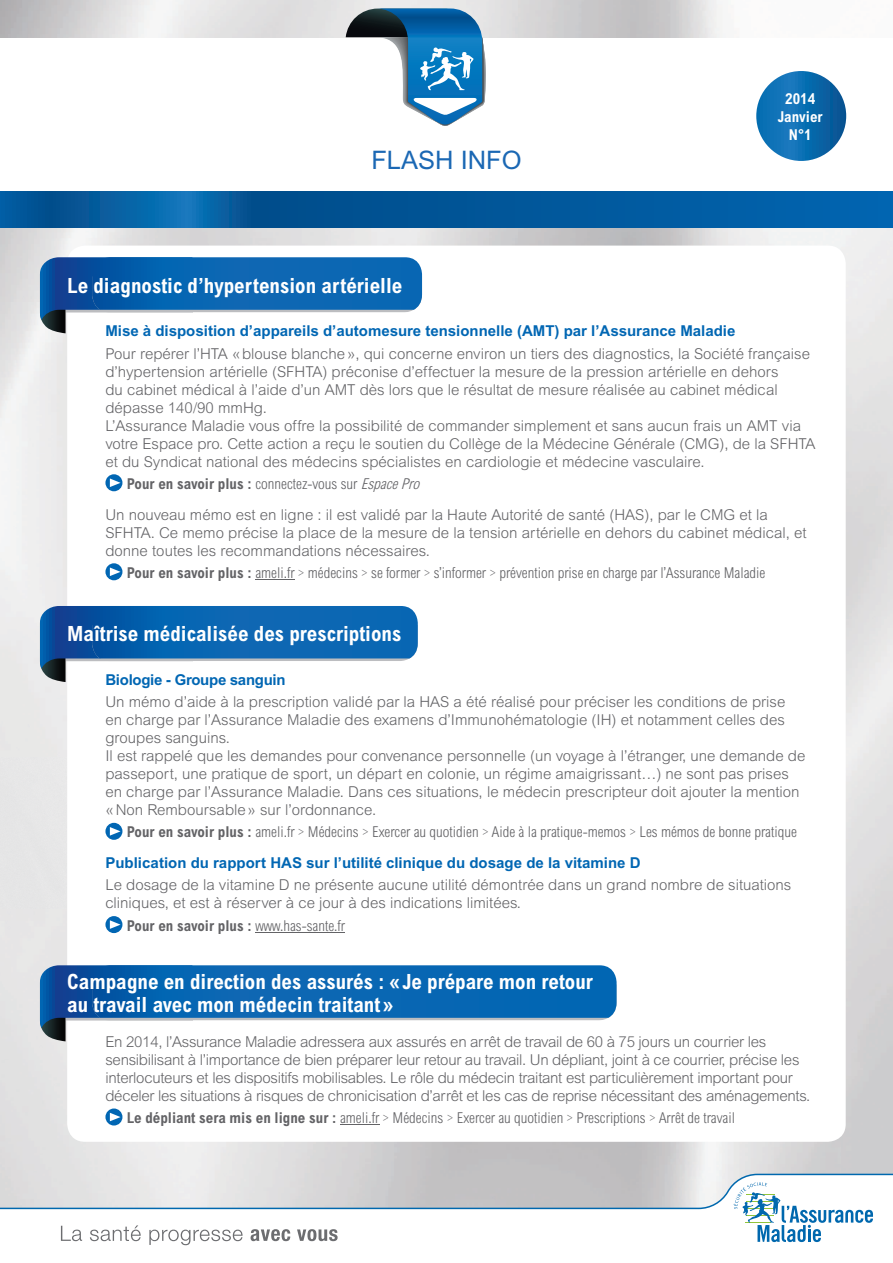
<style>
.page{position:relative;width:893px;height:1263px;background:#fff}
.page>*{position:absolute;margin:0;border:0;box-sizing:border-box;transform-origin:0 0}
.t1{font:25.5px "Arial";color:#1b68b4}
.t2{font:700 condensed 21px/22.5px "Arial";color:#fff}
.t3{font:300 15px/18px "Arial";color:#636366}
.t4{font:300 15px/18px "Arial";letter-spacing:-.02em;color:#636366}
.t5{font:300 condensed 15px/30.8px "Arial";color:#636366}
.t6{font:700 15px "Arial";color:#0166b3}
.t7{font:700 condensed 15px "Arial";color:#636366}
.t8{font:700 15px "Arial";letter-spacing:-.02em;color:#0166b3}
.t9{font:700 condensed 15px/18px "Arial";color:#fff;text-align:center}
.s1{font-weight:700;font-stretch:condensed}
.s2{font-stretch:condensed}
.s3{font-style:italic;font-stretch:condensed}
.s4{font-weight:700}
.s5{font-weight:700;font-stretch:normal;color:#0166b3}
.s6{font-weight:300}
</style>
<div class="page">
<img style="left:0;top:0;width:893px;height:1174px">
<div style="left:67px;top:246px;width:779px;height:896px;background:#fff;border-radius:18px"></div>
<div style="left:0;top:38px;width:893px;height:171px;background:#fff"></div>
<svg style="left:346px;top:9px;width:140px;height:117px"></svg>
<svg style="left:0;top:1174px;width:893px;height:72px"></svg>
<svg style="left:756px;top:71px;width:90px;height:90px;background:#0e6caf"></svg>
<svg style="left:0;top:191px;width:893px;height:36px;background:#025a9e"></svg>
<svg style="left:40px;top:257px;width:382px;height:76px"></svg>
<svg style="left:40px;top:606px;width:378px;height:76px"></svg>
<svg style="left:40px;top:965px;width:577px;height:76px"></svg>
<hr style="left:255px;top:579px;width:40px;height:1px;background:#636366">
<hr style="left:255px;top:932px;width:90px;height:1px;background:#636366">
<hr style="left:340px;top:1124px;width:39px;height:1px;background:#636366">
<svg style="left:105px;top:474px;width:17px;height:17px"></svg>
<svg style="left:110px;top:478px;width:11px;height:9px"></svg>
<svg style="left:105px;top:563px;width:17px;height:17px"></svg>
<svg style="left:110px;top:567px;width:11px;height:9px"></svg>
<svg style="left:105px;top:823px;width:17px;height:17px"></svg>
<svg style="left:110px;top:827px;width:11px;height:9px"></svg>
<svg style="left:105px;top:916px;width:17px;height:17px"></svg>
<svg style="left:110px;top:920px;width:11px;height:9px"></svg>
<svg style="left:105px;top:1108px;width:17px;height:17px"></svg>
<svg style="left:110px;top:1113px;width:11px;height:8px"></svg>
<h1 class="t1" style="left:371px;top:145px;width:152px">FLASH INFO</h1>
<p class="t9" style="left:778px;top:89px;width:46px">2014<br>Janvier<br>N°1</p>
<h2 class="t2" style="left:67px;top:274px;width:337px">Le diagnostic d’hypertension artérielle</h2>
<p class="t6" style="left:105px;top:322px;width:631px">Mise à disposition d’appareils d’automesure tensionnelle (AMT) par l’Assurance Maladie</p>
<p class="t3" style="left:105px;top:344px;width:711px">Pour repérer l’HTA « blouse blanche », qui concerne environ un tiers des diagnostics, la Société française d’hypertension artérielle (SFHTA) préconise d’effectuer la mesure de la pression artérielle en dehors<br>du cabinet médical à l’aide d’un AMT dès lors que le résultat de mesure réalisée au cabinet médical dépasse 140/90 mmHg.<br>L’Assurance Maladie vous offre la possibilité de commander simplement et sans aucun frais un AMT via votre Espace pro. Cette action a reçu le soutien du Collège de la Médecine Générale (CMG), de la SFHTA et du Syndicat national des médecins spécialistes en cardiologie et médecine vasculaire.</p>
<p class="t3" style="left:105px;top:468px;width:664px;line-height:30.8px;text-indent:21px"><span class="s1">Pour en savoir plus :</span> <span class="s2">connectez-vous sur</span> <span class="s3">EspacePro<br></span>Un nouveau mémo est en ligne : il est validé par la Haute Autorité de santé (HAS), par le CMG et la</p>
<p class="t3" style="left:105px;top:523px;width:703px">SFHTA. Ce memo précise la place de la mesure de la tension artérielle en dehors du cabinet médical, et donne toutes les recommandations nécessaires.</p>
<p class="t5" style="left:127px;top:557px;width:640px"><span class="s4">Pour en savoir plus :</span> ameli.fr &gt; médecins &gt; se former &gt; s’informer &gt; prévention prise en charge par l’Assurance Maladie</p>
<h2 class="t2" style="left:67px;top:623px;width:336px">Maîtrise médicalisée des prescriptions</h2>
<p class="t8" style="left:105px;top:671px;width:182px">Biologie - Groupe sanguin</p>
<p class="t3" style="left:105px;top:693px;width:701px">Un mémo d’aide à la prescription validé par la HAS a été réalisé pour préciser les conditions de prise en charge par l’Assurance Maladie des examens d’Immunohématologie (IH) et notamment celles des groupes sanguins.<br>Il est rappelé que les demandes pour convenance personnelle (un voyage à l’étranger, une demande de passeport, une pratique de sport, un départ en colonie, un régime amaigrissant…) ne sont pas prises en charge par l’Assurance Maladie. Dans ces situations, le médecin prescripteur doit ajouter la mention « Non Remboursable » sur l’ordonnance.</p>
<p class="t5" style="left:105px;top:817px;width:693px;text-indent:21px"><span class="s4">Pour en savoir plus :</span> ameli.fr &gt; Médecins &gt; Exercer au quotidien &gt; Aide à la pratique-memos &gt; Les mémos de bonne pratique<br><span class="s5">Publication du rapport HAS sur l’utilité clinique du dosage de la vitamine D</span></p>
<p class="t3" style="left:105px;top:876px;width:687px">Le dosage de la vitamine D ne présente aucune utilité démontrée dans un grand nombre de situations cliniques, et est à réserver à ce jour à des indications limitées.</p>
<p class="t7" style="left:127px;top:917px;width:220px">Pour en savoir plus : <span class="s6">www.has-sante.fr</span></p>
<h2 class="t2" style="left:67px;top:970px;width:527px">Campagne en direction des assurés : « Je prépare mon retour au travail avec mon médecin traitant »</h2>
<p class="t4" style="left:105px;top:1032px;width:706px">En 2014, l’Assurance Maladie adressera aux assurés en arrêt de travail de 60 à 75 jours un courrier les sensibilisant à l’importance de bien préparer leur retour au travail. Un dépliant, joint à ce courrier, précise les interlocuteurs et les dispositifs mobilisables. Le rôle du médecin traitant est particulièrement important pour déceler les situations à risques de chronicisation d’arrêt et les cas de reprise nécessitant des aménagements.</p>
<p class="t5" style="left:127px;top:1102px;width:610px"><span class="s4">Le dépliant sera mis en ligne sur :</span> ameli.fr &gt; Médecins &gt; Exercer au quotidien &gt; Prescriptions &gt; Arrêt de travail</p>
</div>
